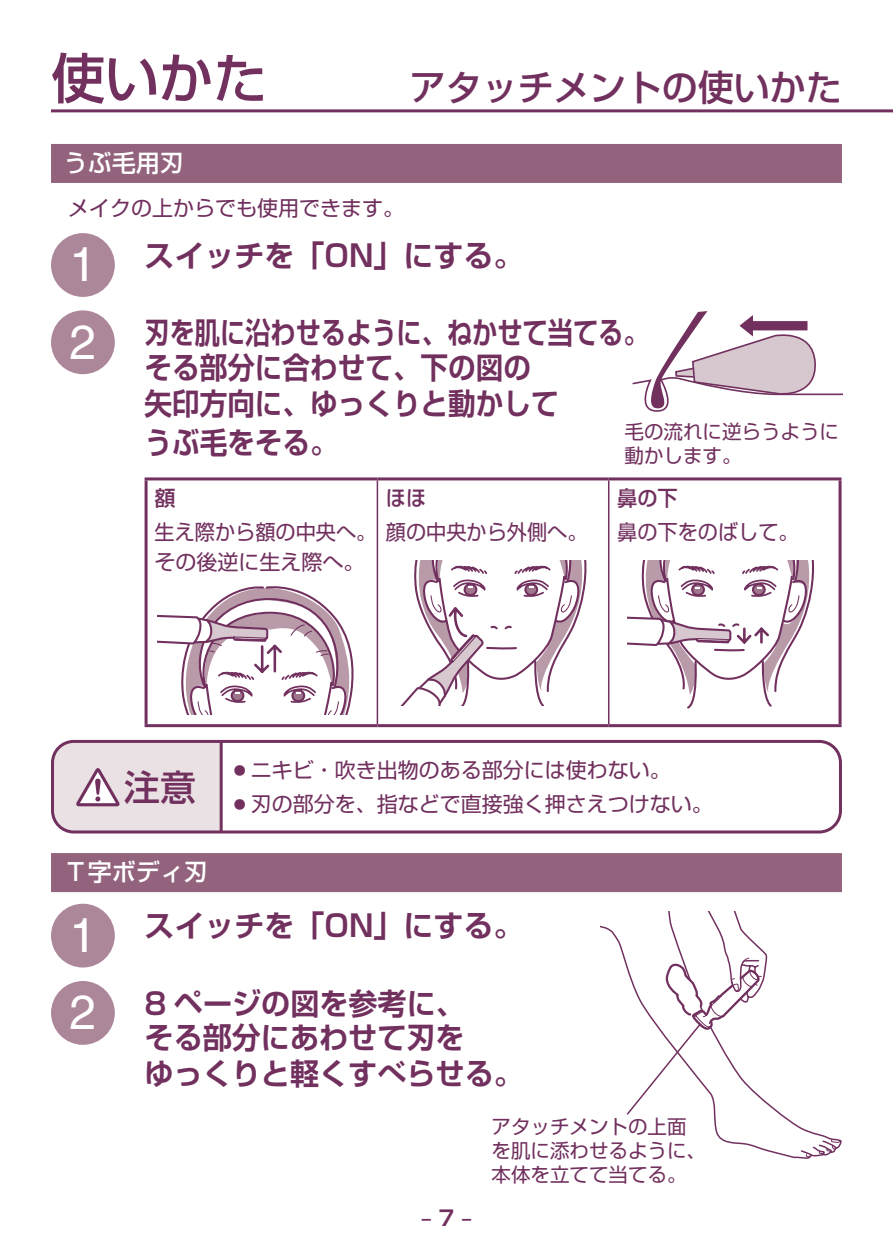
<style>
.page{position:relative;width:893px;height:1259px;background:#fff}
.page>*{position:absolute;margin:0;border:0;box-sizing:border-box;transform-origin:0 0}
.t1{font:500 54px "Shin Go Pro";color:#71305e}
.t2{font:500 36px "Shin Go Pro";color:#71305e}
.t3{font:700 30px/35.4px "Shin Go Pro De";color:#71305e}
.t4{font:700 30px/35.4px "Shin Go Pro De";color:#71305e;scale:.84 1}
.t5{font:700 30px "Shin Go Pro De";color:#71305e;scale:.92 1}
.t6{font:500 24px "Shin Go Pro";color:#fff}
.t7{font:21px "Shin Go Pro";color:#71305e}
.t8{font:21px/30px "Shin Go Pro";color:#71305e;scale:.96 1}
.t9{font:500 21px "Shin Go Pro";color:#71305e;scale:.96 1}
.t10{font:700 21px "Shin Go Pro De";color:#71305e}
.t11{font:500 21px "Shin Go Pro";color:#71305e}
.t12{font:19.5px/24px "Shin Go Pro";color:#71305e}
.s1{font-family:"Helvetica";font-weight:400;font-size:48px;color:#fff}
</style>
<div class="page">
<hr style="left:51px;top:109px;width:842px;height:3px;background:#71305e">
<div style="left:51px;top:144px;width:791px;height:39px;background:#93637e"></div>
<div style="left:51px;top:853px;width:791px;height:39px;background:#93637e"></div>
<div style="left:51px;top:233px;width:64px;height:64px;background:#ac8699;border-radius:50%"></div>
<div style="left:51px;top:310px;width:64px;height:64px;background:#ac8699;border-radius:50%"></div>
<hr style="left:145px;top:477px;width:232px;height:3px;background:#71305e">
<hr style="left:145px;top:480px;width:3px;height:244px;background:#71305e">
<hr style="left:377px;top:477px;width:232px;height:3px;background:#71305e">
<hr style="left:609px;top:477px;width:232px;height:3px;background:#71305e">
<hr style="left:838px;top:480px;width:3px;height:244px;background:#71305e">
<hr style="left:145px;top:724px;width:232px;height:3px;background:#71305e">
<hr style="left:377px;top:724px;width:232px;height:3px;background:#71305e">
<hr style="left:609px;top:724px;width:232px;height:3px;background:#71305e">
<hr style="left:377px;top:480px;width:1px;height:244px;background:#71305e">
<hr style="left:608px;top:480px;width:1px;height:244px;background:#71305e">
<div style="left:53px;top:741px;width:168px;height:91px;background:#eae1e4"></div>
<hr style="left:220px;top:741px;width:3px;height:91px;background:#71305e">
<svg style="left:76px;top:768px;width:44px;height:38px"></svg>
<div style="left:51px;top:740px;width:791px;height:93px;border:3px solid #71305e;border-radius:21px"></div>
<div style="left:51px;top:903px;width:64px;height:64px;background:#ac8699;border-radius:50%"></div>
<div style="left:51px;top:981px;width:64px;height:63px;background:#ac8699;border-radius:50%"></div>
<svg style="left:632px;top:311px;width:210px;height:101px"></svg>
<svg style="left:157px;top:586px;width:197px;height:128px"></svg>
<svg style="left:400px;top:560px;width:187px;height:146px"></svg>
<svg style="left:628px;top:560px;width:186px;height:149px"></svg>
<svg style="left:601px;top:926px;width:241px;height:232px"></svg>
<svg style="left:806px;top:1138px;width:35px;height:19px"></svg>
<svg style="left:625px;top:911px;width:144px;height:205px"></svg>
<h1 class="t1" style="left:51px;top:34px;width:218px">使いかた</h1>
<p class="t2" style="left:410px;top:57px;width:433px">アタッチメントの使いかた</p>
<p class="t6" style="left:64px;top:143px;width:121px">うぶ毛用刃</p>
<p class="t7" style="left:68px;top:191px;width:337px">メイクの上からでも使用できます。</p>
<p class="t3" style="left:70px;top:234px;width:455px"><span class="s1">1</span> スイッチを「ON」にする。</p>
<p class="t4" style="left:145px;top:311px;width:601px;text-indent:-75px"><span class="s1">2</span> 刃を肌に沿わせるように、ねかせて当てる。そる部分に合わせて、下の図の<br>矢印方向に、ゆっくりと動かして</p>
<p class="t5" style="left:145px;top:418px;width:211px">うぶ毛をそる。</p>
<p class="t11" style="left:155px;top:481px;width:22px">額</p>
<p class="t8" style="left:155px;top:515px;width:233px">生え際から額の中央へ。その後逆に生え際へ。</p>
<p class="t12" style="left:624px;top:417px;width:216px">毛の流れに逆らうように動かします。</p>
<p class="t9" style="left:617px;top:481px;width:64px">鼻の下</p>
<p class="t8" style="left:617px;top:515px;width:190px">鼻の下をのばして。</p>
<p class="t9" style="left:386px;top:481px;width:44px">ほほ</p>
<p class="t8" style="left:386px;top:515px;width:211px">顔の中央から外側へ。</p>
<p class="t2" style="left:124px;top:757px;width:73px">注意</p>
<p class="t7" style="left:234px;top:753px;width:438px"><sup>●</sup> ニキビ・吹き出物のある部分には使わない。</p>
<p class="t7" style="left:234px;top:787px;width:480px"><sup>●</sup> 刃の部分を、指などで直接強く押さえつけない。</p>
<p class="t6" style="left:64px;top:852px;width:145px">Ｔ字ボディ刃</p>
<p class="t3" style="left:70px;top:904px;width:455px"><span class="s1">1</span> スイッチを「ON」にする。</p>
<p class="t3" style="left:145px;top:982px;width:380px;text-indent:-75px"><span class="s1">2</span> 8 ページの図を参考に、<br>そる部分にあわせて刃を<br>ゆっくりと軽くすべらせる。</p>
<p class="t10" style="left:421px;top:1201px;width:52px">‒ 7 ‒</p>
<p class="t12" style="left:492px;top:1112px;width:216px">アタッチメントの上面を肌に添わせるように、本体を立てて当てる。</p>
</div>
